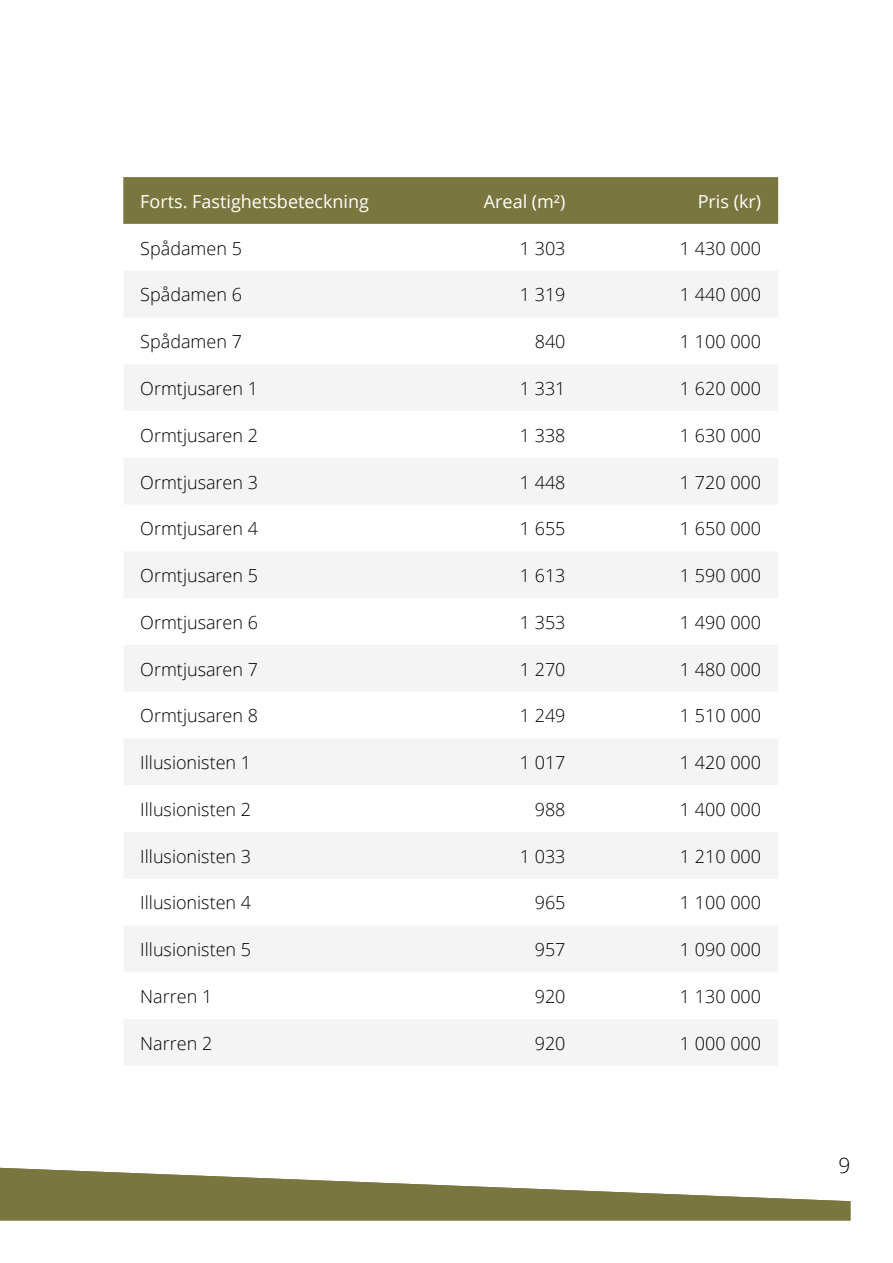
<style>
.page{position:relative;width:893px;height:1263px;background:#fff}
.page>*{position:absolute;margin:0;border:0;box-sizing:border-box;transform-origin:0 0}
.t1{font:300 21px "Open Sans";color:#000}
.t2{font:300 18px "Open Sans";color:#000}
.t3{font:18px "Open Sans";color:#fff}
</style>
<div class="page">
<div style="left:123px;top:177px;width:655px;height:47px;background:#7a763f"></div>
<svg style="left:124px;top:271px;width:654px;height:794px;fill:#f4f4f4"></svg>
<svg style="left:0;top:1168px;width:850px;height:52px"></svg>
<p class="t3" style="left:140px;top:189px;width:230px">Forts. Fastighetsbeteckning</p>
<p class="t3" style="left:484px;top:189px;width:83px">Areal (m²)</p>
<p class="t3" style="left:698px;top:189px;width:65px">Pris (kr)</p>
<p class="t2" style="left:140px;top:236px;width:103px">Spådamen 5</p>
<p class="t2" style="left:520px;top:236px;width:47px">1 303</p>
<p class="t2" style="left:680px;top:236px;width:83px">1 430 000</p>
<p class="t2" style="left:140px;top:283px;width:103px">Spådamen 6</p>
<p class="t2" style="left:520px;top:283px;width:47px">1 319</p>
<p class="t2" style="left:680px;top:283px;width:83px">1 440 000</p>
<p class="t2" style="left:140px;top:329px;width:103px">Spådamen 7</p>
<p class="t2" style="left:535px;top:329px;width:32px">840</p>
<p class="t2" style="left:680px;top:329px;width:83px">1 100 000</p>
<p class="t2" style="left:140px;top:376px;width:119px">Ormtjusaren 1</p>
<p class="t2" style="left:520px;top:376px;width:47px">1 331</p>
<p class="t2" style="left:680px;top:376px;width:83px">1 620 000</p>
<p class="t2" style="left:140px;top:423px;width:119px">Ormtjusaren 2</p>
<p class="t2" style="left:520px;top:423px;width:47px">1 338</p>
<p class="t2" style="left:680px;top:423px;width:83px">1 630 000</p>
<p class="t2" style="left:140px;top:470px;width:119px">Ormtjusaren 3</p>
<p class="t2" style="left:520px;top:470px;width:47px">1 448</p>
<p class="t2" style="left:680px;top:470px;width:83px">1 720 000</p>
<p class="t2" style="left:140px;top:516px;width:119px">Ormtjusaren 4</p>
<p class="t2" style="left:520px;top:516px;width:47px">1 655</p>
<p class="t2" style="left:680px;top:516px;width:83px">1 650 000</p>
<p class="t2" style="left:140px;top:563px;width:119px">Ormtjusaren 5</p>
<p class="t2" style="left:520px;top:563px;width:47px">1 613</p>
<p class="t2" style="left:680px;top:563px;width:83px">1 590 000</p>
<p class="t2" style="left:140px;top:610px;width:119px">Ormtjusaren 6</p>
<p class="t2" style="left:520px;top:610px;width:47px">1 353</p>
<p class="t2" style="left:680px;top:610px;width:83px">1 490 000</p>
<p class="t2" style="left:140px;top:657px;width:119px">Ormtjusaren 7</p>
<p class="t2" style="left:520px;top:657px;width:47px">1 270</p>
<p class="t2" style="left:680px;top:657px;width:83px">1 480 000</p>
<p class="t2" style="left:140px;top:703px;width:119px">Ormtjusaren 8</p>
<p class="t2" style="left:520px;top:703px;width:47px">1 249</p>
<p class="t2" style="left:680px;top:703px;width:83px">1 510 000</p>
<p class="t2" style="left:140px;top:750px;width:112px">Illusionisten 1</p>
<p class="t2" style="left:520px;top:750px;width:47px">1 017</p>
<p class="t2" style="left:680px;top:750px;width:83px">1 420 000</p>
<p class="t2" style="left:140px;top:797px;width:112px">Illusionisten 2</p>
<p class="t2" style="left:535px;top:797px;width:32px">988</p>
<p class="t2" style="left:680px;top:797px;width:83px">1 400 000</p>
<p class="t2" style="left:140px;top:844px;width:112px">Illusionisten 3</p>
<p class="t2" style="left:520px;top:844px;width:47px">1 033</p>
<p class="t2" style="left:680px;top:844px;width:83px">1 210 000</p>
<p class="t2" style="left:140px;top:890px;width:112px">Illusionisten 4</p>
<p class="t2" style="left:535px;top:890px;width:32px">965</p>
<p class="t2" style="left:680px;top:890px;width:83px">1 100 000</p>
<p class="t2" style="left:140px;top:937px;width:112px">Illusionisten 5</p>
<p class="t2" style="left:535px;top:937px;width:32px">957</p>
<p class="t2" style="left:680px;top:937px;width:83px">1 090 000</p>
<p class="t2" style="left:140px;top:984px;width:73px">Narren 1</p>
<p class="t2" style="left:535px;top:984px;width:32px">920</p>
<p class="t2" style="left:680px;top:984px;width:83px">1 130 000</p>
<p class="t2" style="left:140px;top:1031px;width:73px">Narren 2</p>
<p class="t2" style="left:535px;top:1031px;width:32px">920</p>
<p class="t2" style="left:680px;top:1031px;width:83px">1 000 000</p>
<p class="t1" style="left:838px;top:1151px;width:13px">9</p>
</div>
